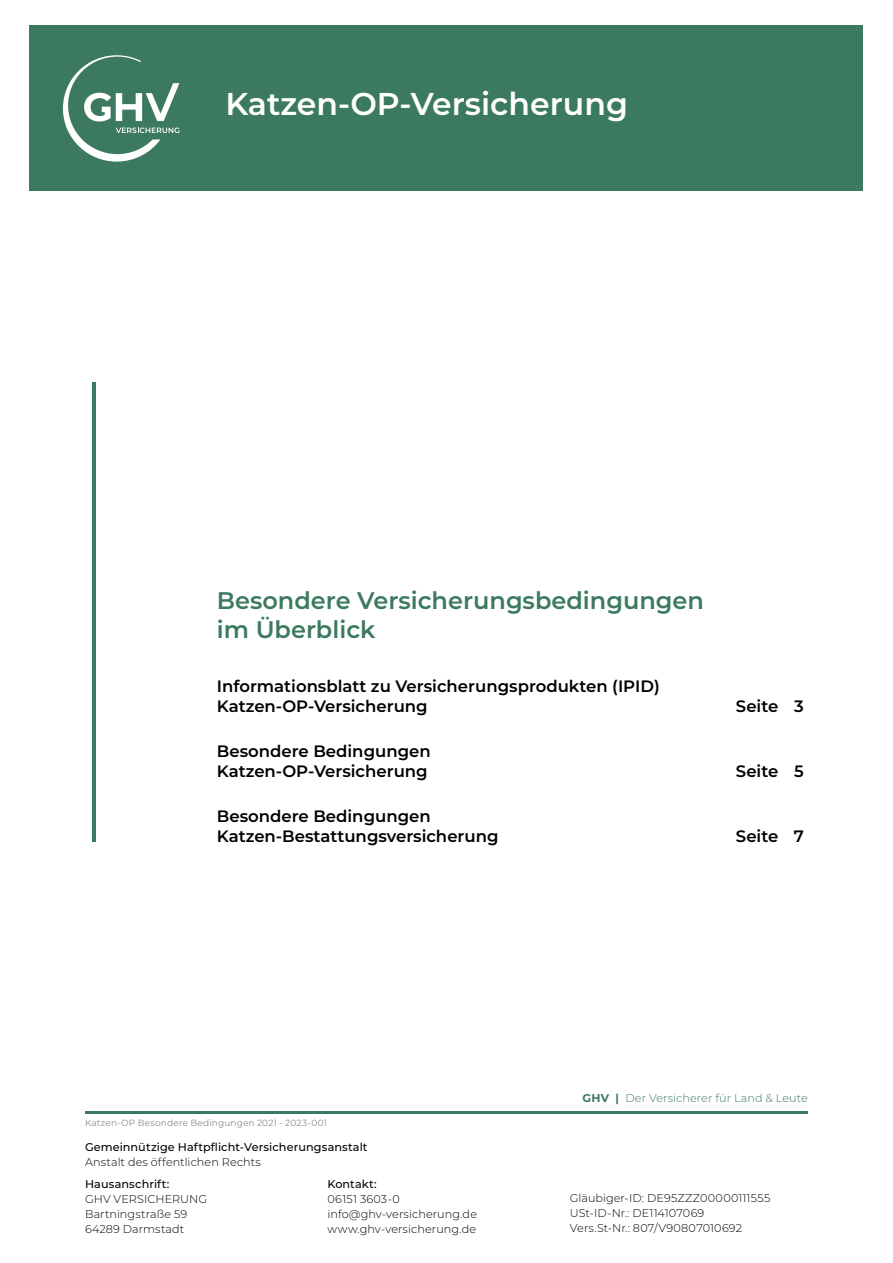
<style>
.page{position:relative;width:893px;height:1263px;background:#fff}
.page>*{position:absolute;margin:0;border:0;box-sizing:border-box;transform-origin:0 0}
.t1{font:600 31.5px "Montserrat";color:#fff}
.t2{font:600 24px/28.8px "Montserrat";color:#3c7a5f}
.t3{font:600 16.5px/19.8px "Montserrat";color:#000}
.t4{font:300 11.25px/15px "Montserrat";letter-spacing:.005em;color:#000}
.t5{font:500 11.25px "Montserrat";letter-spacing:.01em;color:#000}
.t6{font:300 11.25px "Montserrat";letter-spacing:.005em;color:#3c7a5f}
.t7{font:9px "Montserrat";letter-spacing:.015em;color:#8b8b8a}
.s1{font-weight:700}
</style>
<div class="page">
<hr style="left:92px;top:383px;width:4px;height:459px;background:#3c7a5f">
<div style="left:30px;top:26px;width:833px;height:165px;background:#3c7a5f"></div>
<hr style="left:85px;top:1111px;width:723px;height:3px;background:#3c7a5f">
<svg style="left:63px;top:55px;width:116px;height:107px"></svg>
<h1 class="t1" style="left:225px;top:82px;width:404px">Katzen‑OP‑Versicherung</h1>
<h2 class="t2" style="left:217px;top:585px;width:489px">Besondere Versicherungsbedingungen im Überblick</h2>
<h3 class="t3" style="left:217px;top:675px;width:445px">Informationsblatt zu Versicherungsprodukten (IPID)<br>Katzen-OP-Versicherung</h3>
<h3 class="t3" style="left:217px;top:740px;width:215px">Besondere Bedingungen<br>Katzen‑OP‑Versicherung</h3>
<h3 class="t3" style="left:217px;top:806px;width:283px">Besondere Bedingungen<br>Katzen‑Bestattungsversicherung</h3>
<h3 class="t3" style="left:736px;top:695px;width:69px">Seite 3</h3>
<h3 class="t3" style="left:736px;top:760px;width:69px">Seite 5</h3>
<h3 class="t3" style="left:736px;top:825px;width:69px">Seite 7</h3>
<p class="t7" style="left:85px;top:1117px;width:243px">Katzen-OP Besondere Bedingungen 2021 - 2023-001</p>
<p class="t6" style="left:582px;top:1091px;width:227px"><span class="s1">GHV |</span> Der Versicherer für Land &amp; Leute</p>
<p class="t5" style="left:85px;top:1139px;width:284px">Gemeinnützige Haftpflicht-Versicherungsanstalt</p>
<p class="t4" style="left:85px;top:1154px;width:177px">Anstalt des öffentlichen Rechts</p>
<p class="t5" style="left:85px;top:1176px;width:86px">Hausanschrift:</p>
<p class="t4" style="left:85px;top:1191px;width:124px">GHV VERSICHERUNG<br>Bartningstraße 59<br>64289 Darmstadt</p>
<p class="t5" style="left:327px;top:1176px;width:51px">Kontakt:</p>
<p class="t4" style="left:327px;top:1191px;width:151px">06151 3603-0 info@ghv-versicherung.de www.ghv-versicherung.de</p>
<p class="t4" style="left:570px;top:1190px;width:202px">Gläubiger-ID: DE95ZZZ00000111555<br>USt-ID-Nr.: DE114107069<br>Vers.St-Nr.: 807/V90807010692</p>
</div>
